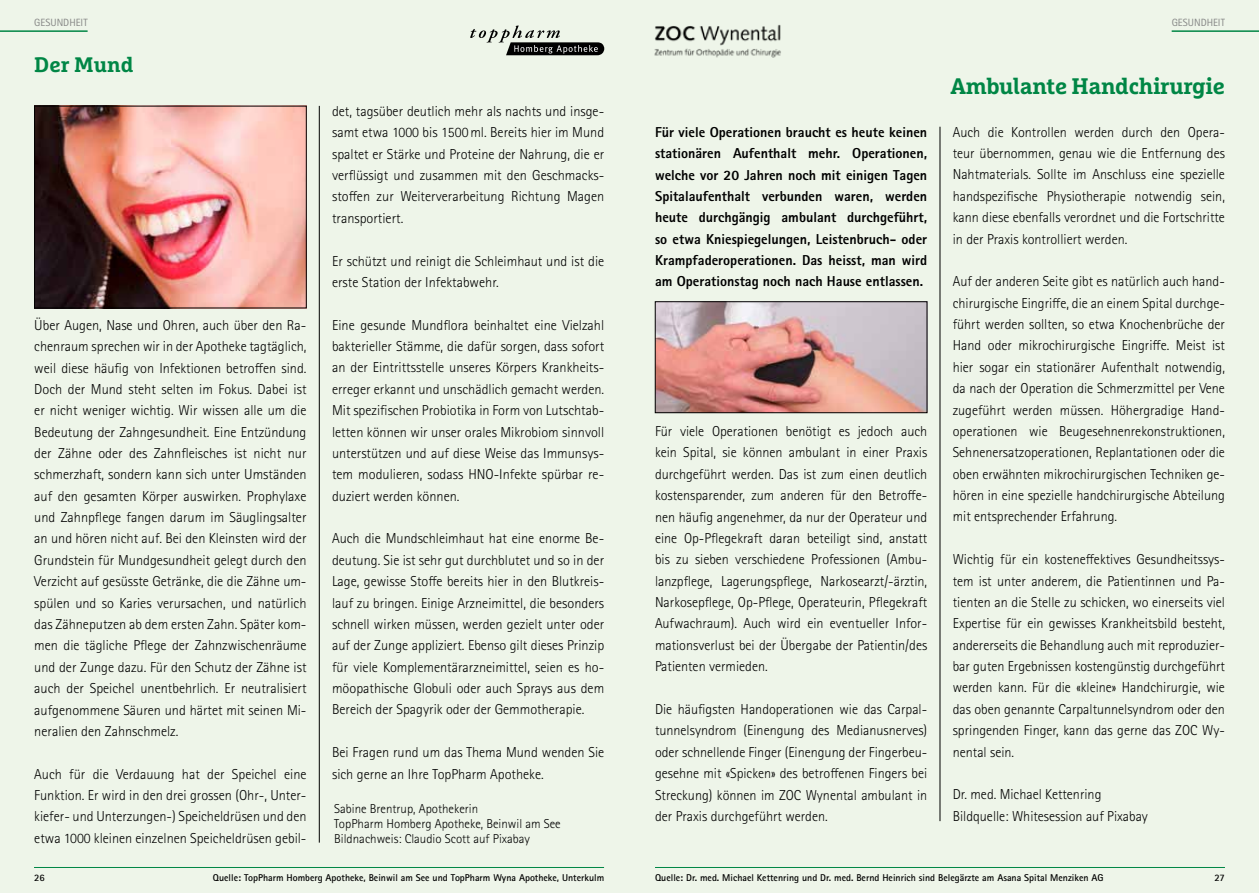
<style>
.page{position:relative;width:1259px;height:893px;background:#fff}
.page>*{position:absolute;margin:0;border:0;box-sizing:border-box;transform-origin:0 0}
.t1{font:700 22.5px "Marselis Slab Pro";letter-spacing:-.015em;color:#008645}
.t2{font:700 21px "Marselis Slab Pro";color:#008645}
.t3{font:300 14.4px/21.3px "Rotis Sans Serif Std";color:#000;text-align:justify}
.t4{font:800 14.4px/21.3px "Rotis Sans Serif Std";color:#000;text-align:justify}
.t5{font:300 12.9px/15px "Rotis Sans Serif Std";color:#000}
.t6{font:10.5px "Rotis Sans Serif Std";color:#868786}
.t7{font:700 9.9px "Rotis Sans Serif Std";color:#000}
</style>
<div class="page">
<div style="left:0;top:0;width:629px;height:893px;background:#eef5e9"></div>
<div style="left:629px;top:0;width:630px;height:893px;background:#eef5e9"></div>
<hr style="left:0;top:30px;width:88px;height:2px;background:#008645">
<hr style="left:34px;top:867px;width:570px;height:1px;background:#008645">
<svg style="left:470px;top:26px;width:134px;height:29px"></svg>
<hr style="left:319px;top:106px;width:1px;height:737px;background:#000">
<img style="left:36px;top:108px;width:268px;height:198px">
<div style="left:34px;top:106px;width:272px;height:202px;border:1px solid #000"></div>
<hr style="left:939px;top:127px;width:1px;height:694px;background:#000">
<img style="left:654px;top:24px;width:127px;height:34px">
<hr style="left:655px;top:867px;width:570px;height:1px;background:#008645">
<hr style="left:1171px;top:30px;width:88px;height:2px;background:#008645">
<img style="left:657px;top:303px;width:268px;height:108px">
<div style="left:655px;top:301px;width:272px;height:112px;border:1px solid #000"></div>
<p class="t6" style="left:34px;top:16px;width:55px">GESUNDHEIT</p>
<h2 class="t2" style="left:34px;top:51px;width:101px">Der Mund</h2>
<p class="t3" style="left:332px;top:101px;width:274px">det, tagsüber deutlich mehr als nachts und insge&shy;samt etwa 1000 bis 1500ml. Bereits hier im Mund spaltet er Stärke und Proteine der Nahrung, die er verflüssigt und zusammen mit den Geschmacks&shy;stoffen zur Weiterverarbeitung Richtung Magen transportiert.</p>
<p class="t3" style="left:332px;top:250px;width:274px">Er schützt und reinigt die Schleimhaut und ist die erste Station der Infektabwehr.</p>
<p class="t3" style="left:332px;top:314px;width:274px">Eine gesunde Mundflora beinhaltet eine Vielzahl bakterieller Stämme, die dafür sorgen, dass sofort an der Eintrittsstelle unseres Körpers Krankheits&shy;erreger erkannt und unschädlich gemacht werden.<br>Mit spezifischen Probiotika in Form von Lutschtab&shy;letten können wir unser orales Mikrobiom sinnvoll unterstützen und auf diese Weise das Immunsys&shy;tem modulieren, sodass HNO-Infekte spürbar re&shy;duziert werden können.</p>
<p class="t3" style="left:332px;top:528px;width:274px">Auch die Mundschleimhaut hat eine enorme Be&shy;deutung. Sie ist sehr gut durchblutet und so in der Lage, gewisse Stoffe bereits hier in den Blutkreis&shy;lauf zu bringen. Einige Arzneimittel, die besonders schnell wirken müssen, werden gezielt unter oder auf der Zunge appliziert. Ebenso gilt dieses Prinzip für viele Komplementärarzneimittel, seien es ho&shy;möopathische Globuli oder auch Sprays aus dem Bereich der Spagyrik oder der Gemmotherapie.</p>
<p class="t3" style="left:332px;top:742px;width:274px">Bei Fragen rund um das Thema Mund wenden Sie sich gerne an Ihre TopPharm Apotheke.</p>
<p class="t3" style="left:34px;top:314px;width:274px">Über Augen, Nase und Ohren, auch über den Ra&shy;chenraum sprechen wir in der Apotheke tagtäglich, weil diese häufig von Infektionen betroffen sind.<br>Doch der Mund steht selten im Fokus. Dabei ist er nicht weniger wichtig. Wir wissen alle um die Bedeutung der Zahngesundheit. Eine Entzündung der Zähne oder des Zahnfleisches ist nicht nur schmerzhaft, sondern kann sich unter Umständen auf den gesamten Körper auswirken. Prophylaxe und Zahnpflege fangen darum im Säuglingsalter an und hören nicht auf. Bei den Kleinsten wird der Grundstein für Mundgesundheit gelegt durch den Verzicht auf gesüsste Getränke, die die Zähne um&shy;spülen und so Karies verursachen, und natürlich das Zähneputzen ab dem ersten Zahn. Später kom&shy;men die tägliche Pflege der Zahnzwischenräume und der Zunge dazu. Für den Schutz der Zähne ist auch der Speichel unentbehrlich. Er neutralisiert aufgenommene Säuren und härtet mit seinen Mi&shy;neralien den Zahnschmelz.</p>
<p class="t3" style="left:34px;top:763px;width:274px">Auch für die Verdauung hat der Speichel eine Funktion. Er wird in den drei grossen (Ohr-, Unter&shy;kiefer- und Unterzungen-) Speicheldrüsen und den etwa 1000 kleinen einzelnen Speicheldrüsen gebil-</p>
<p class="t5" style="left:334px;top:801px;width:228px">Sabine Brentrup, Apothekerin<br>TopPharm Homberg Apotheke, Beinwil am See<br>Bildnachweis: Claudio Scott auf Pixabay</p>
<p class="t7" style="left:213px;top:871px;width:393px">Quelle: TopPharm Homberg Apotheke, Beinwil am See und TopPharm Wyna Apotheke, Unterkulm</p>
<p class="t7" style="left:34px;top:871px;width:12px">26</p>
<p class="t6" style="left:1171px;top:16px;width:55px">GESUNDHEIT</p>
<p class="t4" style="left:655px;top:121px;width:274px">Für viele Operationen braucht es heute keinen stationären Aufenthalt mehr. Operationen, welche vor 20 Jahren noch mit einigen Tagen Spitalaufenthalt verbunden waren, werden heute durchgängig ambulant durchgeführt, so etwa Kniespiegelungen, Leistenbruch- oder Krampfaderoperationen. Das heisst, man wird am Operationstag noch nach Hause entlassen.</p>
<p class="t3" style="left:655px;top:421px;width:274px">Für viele Operationen benötigt es jedoch auch kein Spital, sie können ambulant in einer Praxis durchgeführt werden. Das ist zum einen deutlich kostensparender, zum anderen für den Betroffe&shy;nen häufig angenehmer, da nur der Operateur und eine Op-Pflegekraft daran beteiligt sind, anstatt bis zu sieben verschiedene Professionen (Ambu&shy;lanzpflege, Lagerungspflege, Narkosearzt/-ärztin, Narkosepflege, Op-Pflege, Operateurin, Pflegekraft Aufwachraum). Auch wird ein eventueller Infor&shy;mationsverlust bei der Übergabe der Patientin/des Patienten vermieden.</p>
<p class="t3" style="left:655px;top:699px;width:274px">Die häufigsten Handoperationen wie das Carpal&shy;tunnelsyndrom (Einengung des Medianusnerves) oder schnellende Finger (Einengung der Fingerbeu&shy;gesehne mit «Spicken» des betroffenen Fingers bei Streckung) können im ZOC Wynental ambulant in der Praxis durchgeführt werden.</p>
<h1 class="t1" style="left:950px;top:72px;width:276px">Ambulante Handchirurgie</h1>
<p class="t3" style="left:952px;top:121px;width:274px">Auch die Kontrollen werden durch den Opera&shy;teur übernommen, genau wie die Entfernung des Nahtmaterials. Sollte im Anschluss eine spezielle handspezifische Physiotherapie notwendig sein, kann diese ebenfalls verordnet und die Fortschritte in der Praxis kontrolliert werden.</p>
<p class="t3" style="left:952px;top:271px;width:274px">Auf der anderen Seite gibt es natürlich auch hand&shy;chirurgische Eingriffe, die an einem Spital durchge&shy;führt werden sollten, so etwa Knochenbrüche der Hand oder mikrochirurgische Eingriffe. Meist ist hier sogar ein stationärer Aufenthalt notwendig, da nach der Operation die Schmerzmittel per Vene zugeführt werden müssen. Höhergradige Hand&shy;operationen wie Beugesehnenrekonstruktionen, Sehnenersatzoperationen, Replantationen oder die oben erwähnten mikrochirurgischen Techniken ge&shy;hören in eine spezielle handchirurgische Abteilung mit entsprechender Erfahrung.</p>
<p class="t3" style="left:952px;top:549px;width:274px">Wichtig für ein kosteneffektives Gesundheitssys&shy;tem ist unter anderem, die Patientinnen und Pa&shy;tienten an die Stelle zu schicken, wo einerseits viel Expertise für ein gewisses Krankheitsbild besteht, andererseits die Behandlung auch mit reproduzier&shy;bar guten Ergebnissen kostengünstig durchgeführt werden kann. Für die «kleine» Handchirurgie, wie das oben genannte Carpaltunnelsyndrom oder den springenden Finger, kann das gerne das ZOC Wy&shy;nental sein.</p>
<p class="t3" style="left:952px;top:784px;width:197px">Dr. med. Michael Kettenring<br>Bildquelle: Whitesession auf Pixabay</p>
<p class="t7" style="left:655px;top:872px;width:450px">Quelle: Dr. med. Michael Kettenring und Dr. med. Bernd Heinrich sind Belegärzte am Asana Spital Menziken AG</p>
<p class="t7" style="left:1214px;top:871px;width:12px">27</p>
</div>
